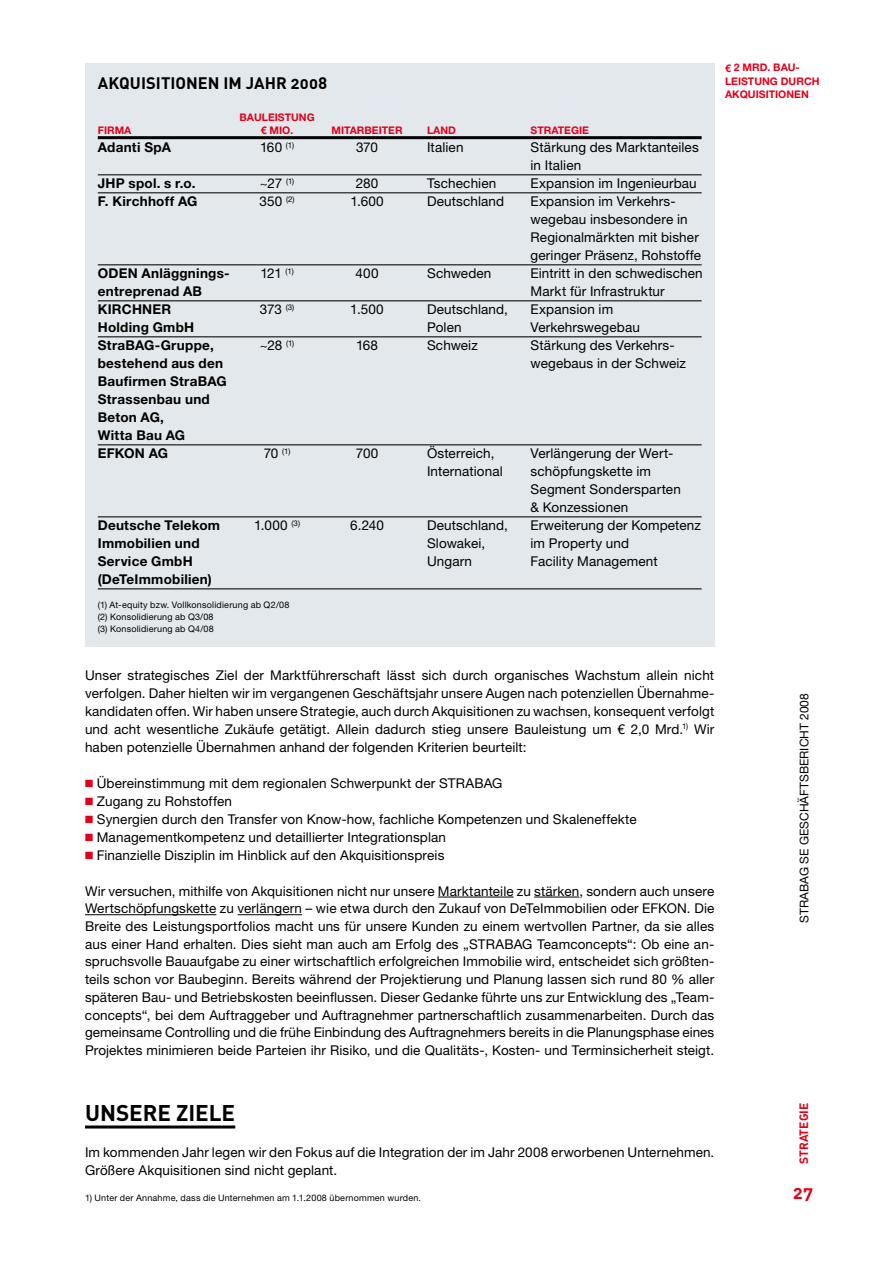
<style>
.page{position:relative;width:893px;height:1263px;background:#fff}
.page>*{position:absolute;margin:0;border:0;box-sizing:border-box;transform-origin:0 0}
.t1{font:22.5px "DIN Bold Alternate";letter-spacing:-.005em;color:#000}
.t2{font:18px "DIN Bold Alternate";color:#e2001a}
.t3{font:16.5px "DIN Bold Alternate";color:#000}
.t4{font:13.5px/17.7px "Helvetica Neue LT Pro";letter-spacing:.01em;color:#000;text-align:justify}
.t5{font:700 13.5px "Helvetica Neue LT Pro";letter-spacing:.02em;color:#000}
.t6{font:12px "Helvetica Neue LT Pro";color:#000}
.t7{font:12px "DIN Bold Alternate";color:#e2001a}
.t8{font:700 10.5px/13.5px "Helvetica Neue LT Pro";color:#e2001a}
.t9{font:9px/12px "Helvetica Neue LT Pro";letter-spacing:.02em;color:#000}
.t10{font:7.8px "Helvetica Neue LT Pro";color:#000}
.s1{font-size:13.5px}
.s2{color:#e2001a}
</style>
<div class="page">
<div style="left:85px;top:64px;width:630px;height:583px;background:#e3e8ec"></div>
<hr style="left:438px;top:897px;width:76px;height:1px;background:#000">
<hr style="left:534px;top:897px;width:45px;height:1px;background:#000">
<hr style="left:85px;top:914px;width:131px;height:1px;background:#000">
<hr style="left:238px;top:914px;width:64px;height:1px;background:#000">
<hr style="left:85px;top:1125px;width:150px;height:3px;background:#000">
<hr style="left:98px;top:136px;width:604px;height:3px;background:#000">
<hr style="left:98px;top:174px;width:604px;height:1px;background:#000">
<hr style="left:98px;top:192px;width:604px;height:1px;background:#000">
<hr style="left:98px;top:264px;width:604px;height:1px;background:#000">
<hr style="left:98px;top:300px;width:604px;height:1px;background:#000">
<hr style="left:98px;top:336px;width:604px;height:1px;background:#000">
<hr style="left:98px;top:444px;width:604px;height:1px;background:#000">
<hr style="left:98px;top:516px;width:604px;height:1px;background:#000">
<hr style="left:98px;top:588px;width:604px;height:1px;background:#000">
<p class="t3" style="left:98px;top:72px;width:231px">AKQUISITIONEN IM JAHR 2008</p>
<p class="t8" style="left:239px;top:110px;width:73px">bauleistung</p>
<p class="t8" style="left:98px;top:123px;width:35px">firma</p>
<p class="t8" style="left:261px;top:123px;width:57px">€ mio. m</p>
<p class="t8" style="left:341px;top:123px;width:78px">itarbeiter l</p>
<p class="t8" style="left:433px;top:123px;width:24px">and</p>
<p class="t8" style="left:531px;top:123px;width:60px">strategie</p>
<p class="t5" style="left:98px;top:139px;width:75px">Adanti SpA</p>
<p class="t4" style="left:260px;top:138px;width:36px">160 <sup>(1)</sup></p>
<p class="t4" style="left:356px;top:138px;width:49px">370 I</p>
<p class="t4" style="left:431px;top:138px;width:72px">talien S</p>
<p class="t4" style="left:531px;top:138px;width:170px;text-indent:9px">tärkung des Marktanteiles in Italien</p>
<p class="t5" style="left:98px;top:175px;width:99px">JH P spol. s r.o.</p>
<p class="t4" style="left:260px;top:174px;width:36px">~27 <sup>(1)</sup></p>
<p class="t4" style="left:356px;top:174px;width:52px">280 T</p>
<p class="t4" style="left:434px;top:174px;width:64px">schechien</p>
<p class="t4" style="left:531px;top:174px;width:168px">Expansion im I ngenieurbau</p>
<p class="t5" style="left:98px;top:193px;width:101px">F. Kirchhoff AG</p>
<p class="t4" style="left:260px;top:192px;width:37px">350 <sup>(2)</sup></p>
<p class="t4" style="left:350px;top:192px;width:35px">1.600</p>
<p class="t4" style="left:427px;top:192px;width:79px">Deutschland</p>
<p class="t4" style="left:531px;top:192px;width:147px">Expansion im Verkehrs-</p>
<p class="t4" style="left:531px;top:210px;width:158px">wegebau insbesondere in</p>
<p class="t4" style="left:540px;top:228px;width:160px">egionalmärkten mit bisher</p>
<p class="t4" style="left:531px;top:246px;width:172px">geringer Präsenz, Rohstoffe</p>
<p class="t5" style="left:98px;top:265px;width:11px">ODEN</p>
<p class="t5" style="left:142px;top:265px;width:90px">Anläggnings-</p>
<p class="t4" style="left:260px;top:264px;width:35px">121 <sup>(1)</sup></p>
<p class="t4" style="left:356px;top:264px;width:53px">400 S</p>
<p class="t4" style="left:436px;top:264px;width:57px">chweden</p>
<p class="t4" style="left:531px;top:264px;width:174px">Eintritt in den schwedischen</p>
<p class="t5" style="left:98px;top:283px;width:96px">entreprenad AB</p>
<p class="t4" style="left:531px;top:282px;width:136px">Markt für I nfrastruktur</p>
<p class="t5" style="left:98px;top:301px;width:10px">KIRCHNER</p>
<p class="t4" style="left:260px;top:300px;width:36px">373 <sup>(3)</sup></p>
<p class="t4" style="left:350px;top:300px;width:35px">1.500</p>
<p class="t4" style="left:427px;top:300px;width:82px">Deutschland,</p>
<p class="t4" style="left:531px;top:300px;width:84px">Expansion im</p>
<p class="t5" style="left:98px;top:319px;width:96px">Holding GmbH</p>
<p class="t4" style="left:427px;top:318px;width:36px">Polen</p>
<p class="t4" style="left:531px;top:318px;width:111px">Verkehrswegebau</p>
<p class="t5" style="left:98px;top:337px;width:117px">StraBAG-Gruppe,</p>
<p class="t4" style="left:260px;top:336px;width:36px">~28 <sup>(1)</sup></p>
<p class="t4" style="left:356px;top:336px;width:52px">168 S</p>
<p class="t4" style="left:436px;top:336px;width:74px">chweiz S</p>
<p class="t4" style="left:539px;top:336px;width:137px">tärkung des Verkehrs-</p>
<p class="t5" style="left:98px;top:355px;width:127px">bestehend aus den</p>
<p class="t4" style="left:531px;top:354px;width:157px">wegebaus in der Schweiz</p>
<p class="t5" style="left:98px;top:373px;width:131px">Baufirmen StraBAG</p>
<p class="t5" style="left:98px;top:391px;width:114px">Strassenbau und</p>
<p class="t5" style="left:85px;top:409px;width:81px">Beton AG,</p>
<p class="t5" style="left:85px;top:427px;width:102px">Witta Bau AG</p>
<p class="t5" style="left:98px;top:445px;width:11px">EFKON</p>
<p class="t5" style="left:149px;top:445px;width:21px">AG</p>
<p class="t10" style="left:264px;top:446px;width:28px"><span class="s1">70</span> (1)</p>
<p class="t4" style="left:356px;top:444px;width:24px">700</p>
<p class="t4" style="left:427px;top:444px;width:69px">Österreich,</p>
<p class="t4" style="left:531px;top:444px;width:144px">Verlängerung der Wert-</p>
<p class="t4" style="left:431px;top:462px;width:74px">nternational</p>
<p class="t4" style="left:531px;top:462px;width:122px">schöpfungskette im</p>
<p class="t4" style="left:539px;top:480px;width:143px">egment Sondersparten</p>
<p class="t4" style="left:531px;top:498px;width:99px">&amp; Konzessionen</p>
<p class="t5" style="left:98px;top:517px;width:124px">Deutsche Telekom</p>
<p class="t4" style="left:254px;top:516px;width:47px">1.000 <sup>(3)</sup></p>
<p class="t4" style="left:350px;top:516px;width:35px">6.240</p>
<p class="t4" style="left:427px;top:516px;width:82px">Deutschland,</p>
<p class="t4" style="left:531px;top:516px;width:172px">Erweiterung der Kompetenz</p>
<p class="t5" style="left:98px;top:535px;width:103px">Immobilien und</p>
<p class="t4" style="left:367px;top:534px;width:19px">S</p>
<p class="t4" style="left:436px;top:534px;width:51px">lowakei,</p>
<p class="t4" style="left:531px;top:534px;width:100px">im Property und</p>
<p class="t5" style="left:98px;top:553px;width:89px">Service GmbH</p>
<p class="t4" style="left:427px;top:552px;width:79px">Ungarn F</p>
<p class="t4" style="left:538px;top:552px;width:121px">acility Management</p>
<p class="t5" style="left:98px;top:571px;width:116px">(DeTeImmobilien)</p>
<p class="t9" style="left:98px;top:599px;width:193px">(1) At-equity bzw. Vollkonsolidierung ab Q2/08 (2) Konsolidierung ab Q3/08<br>(3) Konsolidierung ab Q4/08</p>
<p class="t8" style="left:725px;top:60px;width:96px">€ 2 Mrd. Bau&shy;leistung durch<br>Akquisitionen</p>
<p class="t4" style="left:85px;top:666px;width:631px">Unser strategisches Ziel der Marktführerschaft lässt sich durch organisches Wachstum allein nicht verfolgen. Daher hielten wir im vergangenen Geschäftsjahr unsere Augen nach potenziellen Übernahme&shy;kandidaten offen. Wir haben unsere Strategie, auch durch Akquisitionen zu wachsen, konsequent verfolgt und acht wesentliche Zukäufe getätigt. Allein dadurch stieg unsere Bauleistung um € 2,0 Mrd.<sup>1)</sup> Wir haben potenzielle Übernahmen anhand der folgenden Kriterien beurteilt:</p>
<p class="t4" style="left:85px;top:774px;width:364px"><span class="s2">■</span> Übereinstimmung mit dem regionalen Schwerpunkt der STRABAG</p>
<p class="t4" style="left:85px;top:792px;width:148px"><span class="s2">■</span> Zugang zu Rohstoffen</p>
<p class="t4" style="left:85px;top:810px;width:553px"><span class="s2">■</span> Synergien durch den Transfer von Know-how, fachliche Kompetenzen und Skaleneffekte</p>
<p class="t4" style="left:85px;top:828px;width:363px"><span class="s2">■</span> Managementkompetenz und detaillierter I ntegrationsplan</p>
<p class="t4" style="left:85px;top:846px;width:361px"><span class="s2">■</span> Finanzielle Disziplin im Hinblick auf den Akquisitionspreis</p>
<p class="t4" style="left:85px;top:882px;width:631px">Wir versuchen, mithilfe von Akquisitionen nicht nur unsere Marktanteile zu stärken, sondern auch unsere Wertschöpfungskette zu verlängern – wie etwa durch den Zukauf von DeTeI mmobilien oder EFKON. Die Breite des Leistungsportfolios macht uns für unsere Kunden zu einem wertvollen Partner, da sie alles aus einer Hand erhalten. Dies sieht man auch am Erfolg des „STRABAG</p>
<p class="t4" style="left:85px;top:935px;width:631px;text-indent:452px">Teamconcepts“: Ob eine an&shy;spruchsvolle Bauaufgabe zu einer wirtschaftlich erfolgreichen I mmobilie wird, entscheidet sich größten&shy;teils schon vor Baubeginn. Bereits während der Projektierung und Planung lassen sich rund 80 % aller späteren Bau- und Betriebskosten beeinflussen. Dieser Gedanke führte uns zur Entwicklung des „Team&shy;concepts“, bei dem Auftraggeber und Auftragnehmer partnerschaftlich zusammenarbeiten. Durch das gemeinsame Controlling und die frühe Einbindung des Auftragnehmers bereits in die Planungsphase eines Projektes minimieren beide Parteien ihr Risiko, und die Qualitäts-, Kosten- und Terminsicherheit steigt.</p>
<p class="t6" style="left:797px;top:923px;width:231px;rotate:-90deg">strabag SE geschäftsbericht 2008</p>
<h1 class="t1" style="left:85px;top:1098px;width:152px">UNSERE ZIELE</h1>
<p class="t4" style="left:85px;top:1143px;width:631px">I m kommenden Jahr legen wir den Fokus auf die I ntegration der im Jahr 2008 erworbenen Unternehmen.<br>Größere Akquisitionen sind nicht geplant.</p>
<p class="t9" style="left:85px;top:1191px;width:338px">1) Unter der Annahme, dass die Unternehmen am 1.1.2008 übernommen wurden.</p>
<p class="t7" style="left:796px;top:1164px;width:63px;rotate:-90deg">STRATEGIE</p>
<h2 class="t2" style="left:793px;top:1181px;width:21px">27</h2>
</div>
